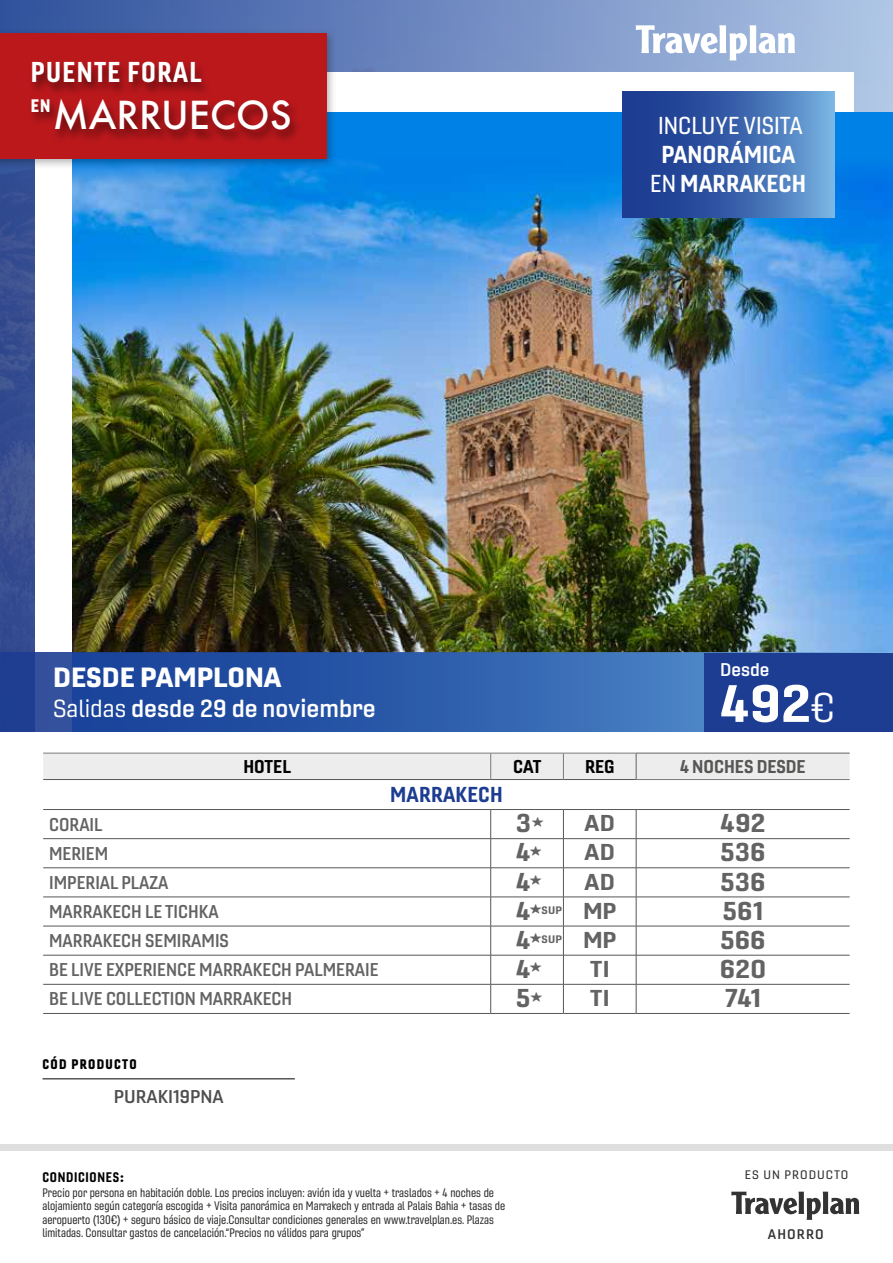
<style>
.page{position:relative;width:893px;height:1263px;background:#fff}
.page>*{position:absolute;margin:0;border:0;box-sizing:border-box;transform-origin:0 0}
.t1{font:51px "Gineso Nor Bol";color:#fff;scale:1.14 1}
.t2{font:500 37.5px "Futura";color:#fff}
.t3{font:27.9px "Gineso Con Bol";letter-spacing:.05em;color:#fff}
.t4{font:900 expanded 27px "Gineso";color:#fff}
.t5{font:25.05px "Gineso Nor Bol";letter-spacing:.01em;color:#646363;scale:1.14 1}
.t6{font:24px "Gineso Ext Dem";color:#fff}
.t7{font:23.85px/28.5px "Gineso Nor Bol";color:#fff;text-align:center}
.t8{font:23.85px "Gineso Nor Med";color:#fff}
.t9{font:22.35px "Gineso Nor Bol";letter-spacing:.025em;color:#646363;scale:1.14 1}
.t10{font:21px "Gineso Nor Bol";letter-spacing:.01em;color:#1d3d92}
.t11{font:18px "Gineso Nor Dem";color:#646363}
.t12{font:18px "Gineso Nor Bol";color:#575756}
.t13{font:18px "Gineso Nor Bol";color:#000}
.t14{font:18px "Gineso Ext Dem";color:#4e4e50}
.t15{font:17.85px "Gineso Ext Dem";color:#fff}
.t16{font:17.55px "Gineso Con Bla";color:#fff}
.t17{font:13.5px "Gineso Con Bol";letter-spacing:.05em;color:#000}
.t18{font:13.5px "Gineso Con Bla";letter-spacing:.1em;color:#000}
.t19{font:13.5px "Gineso Ext Dem";letter-spacing:.085em;color:#333}
.t20{font:12px/13.5px "Gineso Con Reg";color:#282827}
.t21{font:500 expanded 12px "Gineso";letter-spacing:.085em;color:#333}
.t22{font:10.5px "Gineso Nor Bol";letter-spacing:.025em;color:#646363;scale:1.14 1}
.s1{font-family:"Gineso";font-stretch:expanded}
.s2{font-family:"Gineso Nor Med"}
.s3{font-family:"Gineso Con Boo";font-size:40.35px}
.s4{font-family:"Dante MT Std";font-weight:700}
.s5{font-size:22.35px}
.s6{font-family:"Avenir Next";font-weight:700}
</style>
<div class="page">
<svg style="left:731px;top:1192px;width:128px;height:28px"></svg>
<div style="left:0;top:1144px;width:893px;height:7px;background:#dadada"></div>
<img style="left:0;top:0;width:893px;height:653px">
<div style="left:35px;top:72px;width:819px;height:660px;background:#fff"></div>
<div style="left:72px;top:113px;width:821px;height:619px;background:#0081e6"></div>
<img style="left:72px;top:157px;width:821px;height:496px">
<svg style="left:636px;top:25px;width:159px;height:35px"></svg>
<svg style="left:0;top:653px;width:705px;height:79px;background:#2c5aa9"></svg>
<div style="left:705px;top:653px;width:188px;height:79px;background:#1d3d92"></div>
<svg style="left:43px;top:839px;width:807px;height:145px"></svg>
<hr style="left:43px;top:867px;width:448px;height:1px;background:#575756">
<hr style="left:636px;top:867px;width:214px;height:1px;background:#575756">
<hr style="left:43px;top:897px;width:448px;height:1px;background:#575756">
<hr style="left:636px;top:897px;width:214px;height:1px;background:#575756">
<hr style="left:43px;top:926px;width:448px;height:1px;background:#575756">
<hr style="left:636px;top:926px;width:214px;height:1px;background:#575756">
<hr style="left:43px;top:955px;width:448px;height:1px;background:#575756">
<hr style="left:636px;top:955px;width:214px;height:1px;background:#575756">
<hr style="left:43px;top:984px;width:448px;height:1px;background:#575756">
<hr style="left:636px;top:984px;width:214px;height:1px;background:#575756">
<hr style="left:43px;top:1013px;width:448px;height:1px;background:#575756">
<hr style="left:491px;top:1013px;width:72px;height:1px;background:#575756">
<hr style="left:563px;top:1013px;width:73px;height:1px;background:#575756">
<hr style="left:636px;top:1013px;width:214px;height:1px;background:#575756">
<hr style="left:43px;top:779px;width:448px;height:1px;background:#575756">
<hr style="left:491px;top:779px;width:72px;height:1px;background:#575756">
<hr style="left:563px;top:779px;width:73px;height:1px;background:#575756">
<hr style="left:43px;top:809px;width:448px;height:1px;background:#575756">
<hr style="left:636px;top:809px;width:214px;height:1px;background:#575756">
<hr style="left:43px;top:838px;width:448px;height:1px;background:#575756">
<hr style="left:636px;top:838px;width:214px;height:1px;background:#575756">
<svg style="left:490px;top:809px;width:147px;height:204px"></svg>
<div style="left:43px;top:753px;width:807px;height:26px;background:#ededed"></div>
<hr style="left:636px;top:779px;width:214px;height:1px;background:#7c7b7b">
<hr style="left:43px;top:1078px;width:252px;height:1px;background:#000">
<svg style="left:622px;top:92px;width:212px;height:125px;background:#3b65ad"></svg>
<div style="left:0;top:28px;width:337px;height:142px;background:#000;opacity:.3"></div>
<div style="left:0;top:33px;width:327px;height:125px;background:#bb181c"></div>
<div style="left:28px;top:60px;width:273px;height:84px;background:#000;opacity:.5"></div>
<h3 class="t3" style="left:31px;top:54px;width:172px">PUENTE FORAL</h3>
<h3 class="t16" style="left:31px;top:94px;width:21px">EN</h3>
<h2 class="t2" style="left:53px;top:89px;width:240px">MARRUECOS</h2>
<h3 class="t4" style="left:53px;top:659px;width:230px">DESDE PAMPLONA</h3>
<h3 class="t6" style="left:53px;top:693px;width:324px"><span class="s1">Salidas</span> desde 29 de noviembre</h3>
<h3 class="t8" style="left:658px;top:111px;width:146px">INCLUYE VISITA</h3>
<h3 class="t7" style="left:650px;top:140px;width:157px">PANORÁMICA<br><span class="s2">EN</span> MARRAKECH</h3>
<h3 class="t15" style="left:720px;top:658px;width:51px">Desde</h3>
<h1 class="t1" style="left:720px;top:670px;width:102px">492<span class="s3">€</span></h1>
<h3 class="t13" style="left:243px;top:755px;width:49px">HOTEL</h3>
<h3 class="t13" style="left:513px;top:755px;width:30px">CAT</h3>
<h3 class="t13" style="left:585px;top:755px;width:31px">REG</h3>
<h3 class="t12" style="left:680px;top:755px;width:127px">4 NOCHES DESDE</h3>
<h3 class="t10" style="left:390px;top:781px;width:114px">MARRAKECH</h3>
<h3 class="t11" style="left:49px;top:813px;width:55px">CORAIL</h3>
<h3 class="t5" style="left:516px;top:807px;width:26px">3<span class="s4">*</span></h3>
<h3 class="t9" style="left:584px;top:809px;width:28px">AD</h3>
<h3 class="t5" style="left:720px;top:807px;width:41px">492</h3>
<h3 class="t11" style="left:49px;top:842px;width:61px">MERIEM</h3>
<h3 class="t5" style="left:516px;top:836px;width:24px">4<span class="s4">*</span></h3>
<h3 class="t9" style="left:584px;top:838px;width:28px">AD</h3>
<h3 class="t5" style="left:721px;top:836px;width:41px">536</h3>
<h3 class="t11" style="left:49px;top:871px;width:121px">IMPERIAL PLAZA</h3>
<h3 class="t5" style="left:516px;top:865px;width:24px">4<span class="s4">*</span></h3>
<h3 class="t9" style="left:584px;top:867px;width:28px">AD</h3>
<h3 class="t5" style="left:721px;top:865px;width:41px">536</h3>
<h3 class="t11" style="left:49px;top:900px;width:171px">MARRAKECH LE TICHKA</h3>
<h3 class="t5" style="left:516px;top:894px;width:24px">4<span class="s4">*</span></h3>
<p class="t22" style="left:541px;top:903px;width:67px">SUP <span class="s5">MP</span></p>
<h3 class="t5" style="left:723px;top:894px;width:37px">561</h3>
<h3 class="t11" style="left:49px;top:929px;width:181px">MARRAKECH SEMIRAMIS</h3>
<h3 class="t5" style="left:516px;top:923px;width:24px">4<span class="s4">*</span></h3>
<p class="t22" style="left:541px;top:932px;width:67px">SUP <span class="s5">MP</span></p>
<h3 class="t5" style="left:720px;top:923px;width:41px">566</h3>
<h3 class="t11" style="left:49px;top:958px;width:331px">BE LIVE EXPERIENCE MARRAKECH PALMERAIE</h3>
<h3 class="t5" style="left:516px;top:953px;width:24px">4<span class="s4">*</span></h3>
<h3 class="t9" style="left:590px;top:954px;width:19px">TI</h3>
<h3 class="t5" style="left:720px;top:953px;width:42px">620</h3>
<h3 class="t11" style="left:49px;top:987px;width:244px">BE LIVE COLLECTION MARRAKECH</h3>
<h3 class="t5" style="left:516px;top:982px;width:25px">5<span class="s4">*</span></h3>
<h3 class="t9" style="left:590px;top:983px;width:19px">TI</h3>
<h3 class="t5" style="left:725px;top:982px;width:33px">741</h3>
<p class="t18" style="left:43px;top:1055px;width:96px">CÓD PRODUCTO</p>
<h3 class="t14" style="left:114px;top:1085px;width:111px">PURAKI19PNA</h3>
<p class="t17" style="left:43px;top:1168px;width:83px">CONDICIONES<span class="s6">:</span></p>
<p class="t20" style="left:43px;top:1186px;width:464px">Precio por persona en habitación doble. Los precios incluyen: avión ida y vuelta + traslados + 4 noches de alojamiento según categoría escogida + Visita panorámica en Marrakech y entrada al Palais Bahia + tasas de aeropuerto (130€) + seguro básico de viaje.Consultar condiciones generales en www.travelplan.es. Plazas limitadas. Consultar gastos de cancelación.“Precios no válidos para grupos”</p>
<p class="t21" style="left:745px;top:1167px;width:105px">ES UN PRODUCTO</p>
<p class="t19" style="left:768px;top:1225px;width:57px">AHORRO</p>
</div>
